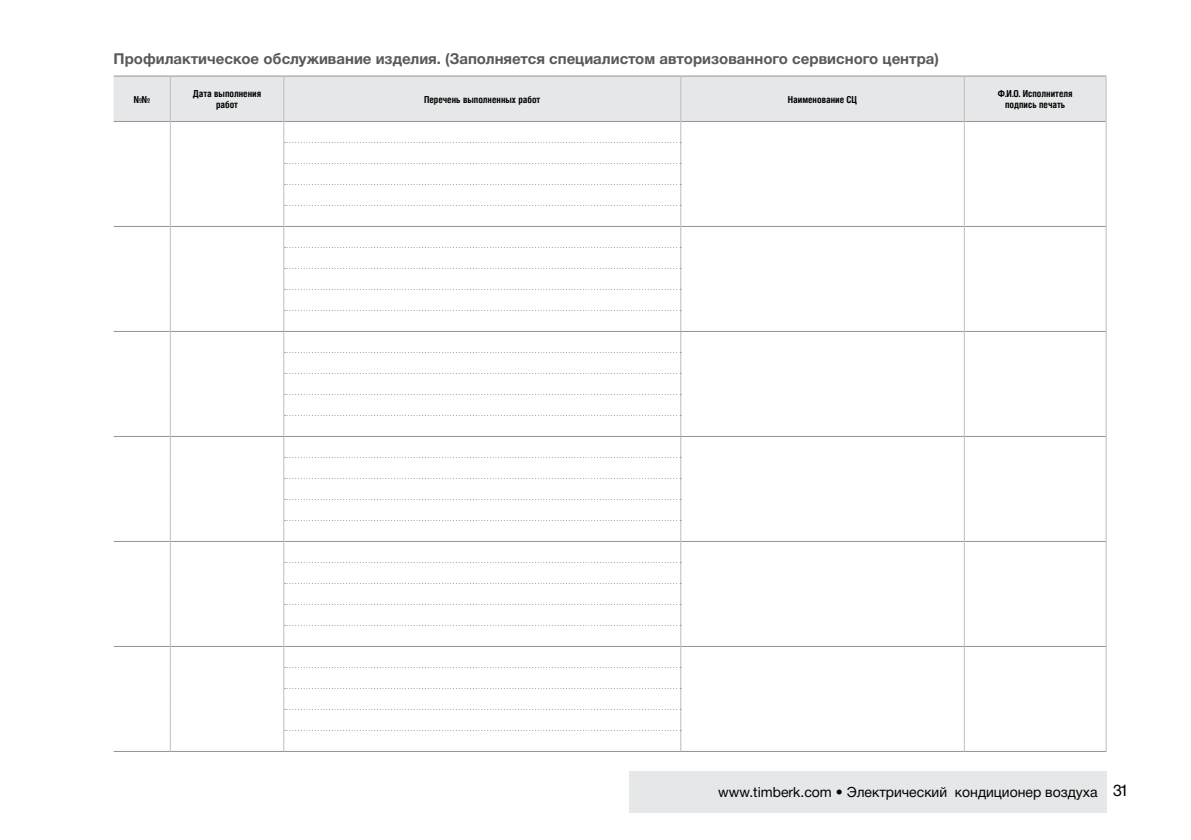
<style>
.page{position:relative;width:1191px;height:840px;background:#fff}
.page>*{position:absolute;margin:0;border:0;box-sizing:border-box;transform-origin:0 0}
.t1{font:700 15px "Helvetica Neue Cyr";color:#58595b}
.t2{font:14px "Helvetica Neue Cyr";color:#000}
.t3{font:700 9.6px/11.6px "Helios Cond C";color:#000;text-align:center}
.s1{font-size:16px}
</style>
<div class="page">
<div style="left:629px;top:771px;width:477px;height:41px;background:#e6e7e8"></div>
<div style="left:114px;top:77px;width:991px;height:44px;background:#e6e7e8"></div>
<hr style="left:114px;top:76px;width:56px;height:1px;background:#939598">
<hr style="left:170px;top:76px;width:114px;height:1px;background:#939598">
<hr style="left:284px;top:76px;width:397px;height:1px;background:#939598">
<hr style="left:681px;top:76px;width:283px;height:1px;background:#939598">
<hr style="left:964px;top:76px;width:142px;height:1px;background:#939598">
<hr style="left:114px;top:121px;width:56px;height:1px;background:#939598">
<hr style="left:171px;top:121px;width:112px;height:1px;background:#939598">
<hr style="left:681px;top:121px;width:283px;height:1px;background:#939598">
<hr style="left:964px;top:121px;width:141px;height:1px;background:#939598">
<hr style="left:114px;top:226px;width:56px;height:1px;background:#939598">
<hr style="left:171px;top:226px;width:112px;height:1px;background:#939598">
<hr style="left:681px;top:226px;width:283px;height:1px;background:#939598">
<hr style="left:964px;top:226px;width:141px;height:1px;background:#939598">
<hr style="left:114px;top:331px;width:56px;height:1px;background:#939598">
<hr style="left:171px;top:331px;width:113px;height:1px;background:#939598">
<hr style="left:681px;top:331px;width:283px;height:1px;background:#939598">
<hr style="left:964px;top:331px;width:141px;height:1px;background:#939598">
<hr style="left:114px;top:436px;width:56px;height:1px;background:#939598">
<hr style="left:171px;top:436px;width:113px;height:1px;background:#939598">
<hr style="left:681px;top:436px;width:283px;height:1px;background:#939598">
<hr style="left:964px;top:436px;width:141px;height:1px;background:#939598">
<hr style="left:114px;top:540px;width:56px;height:1px;background:#939598">
<hr style="left:171px;top:540px;width:112px;height:1px;background:#939598">
<hr style="left:681px;top:540px;width:283px;height:1px;background:#939598">
<hr style="left:964px;top:540px;width:141px;height:1px;background:#939598">
<hr style="left:114px;top:645px;width:56px;height:1px;background:#939598">
<hr style="left:171px;top:645px;width:112px;height:1px;background:#939598">
<hr style="left:681px;top:645px;width:283px;height:1px;background:#939598">
<hr style="left:964px;top:645px;width:141px;height:1px;background:#939598">
<hr style="left:114px;top:750px;width:56px;height:1px;background:#939598">
<hr style="left:170px;top:750px;width:114px;height:1px;background:#939598">
<hr style="left:284px;top:750px;width:397px;height:1px;background:#939598">
<hr style="left:681px;top:750px;width:283px;height:1px;background:#939598">
<hr style="left:964px;top:750px;width:142px;height:1px;background:#939598">
<hr style="left:170px;top:76px;width:1px;height:45px;background:#bcbec0">
<hr style="left:283px;top:76px;width:1px;height:45px;background:#bcbec0">
<hr style="left:680px;top:76px;width:1px;height:45px;background:#bcbec0">
<hr style="left:964px;top:76px;width:1px;height:45px;background:#bcbec0">
<hr style="left:1105px;top:76px;width:1px;height:45px;background:#bcbec0">
<svg style="left:170px;top:121px;width:1px;height:629px"></svg>
<svg style="left:964px;top:121px;width:1px;height:629px"></svg>
<svg style="left:1105px;top:121px;width:1px;height:629px"></svg>
<svg style="left:283px;top:121px;width:398px;height:629px"></svg>
<p class="t1" style="left:114px;top:50px;width:826px">Профилактическое обслуживание изделия. (Заполняется специалистом авторизованного сервисного центра)</p>
<p class="t3" style="left:134px;top:93px;width:18px">№№</p>
<p class="t3" style="left:193px;top:87px;width:70px">Дата выполнения работ</p>
<p class="t3" style="left:424px;top:93px;width:118px">Перечень выполненных работ</p>
<p class="t3" style="left:788px;top:93px;width:71px">Наименование СЦ</p>
<p class="t3" style="left:997px;top:87px;width:76px">Ф.И.О. Исполнителя подпись печать</p>
<p class="t2" style="left:718px;top:784px;width:412px">www.timberk.сom • Электрический кондиционер воздуха <span class="s1">31</span></p>
</div>
